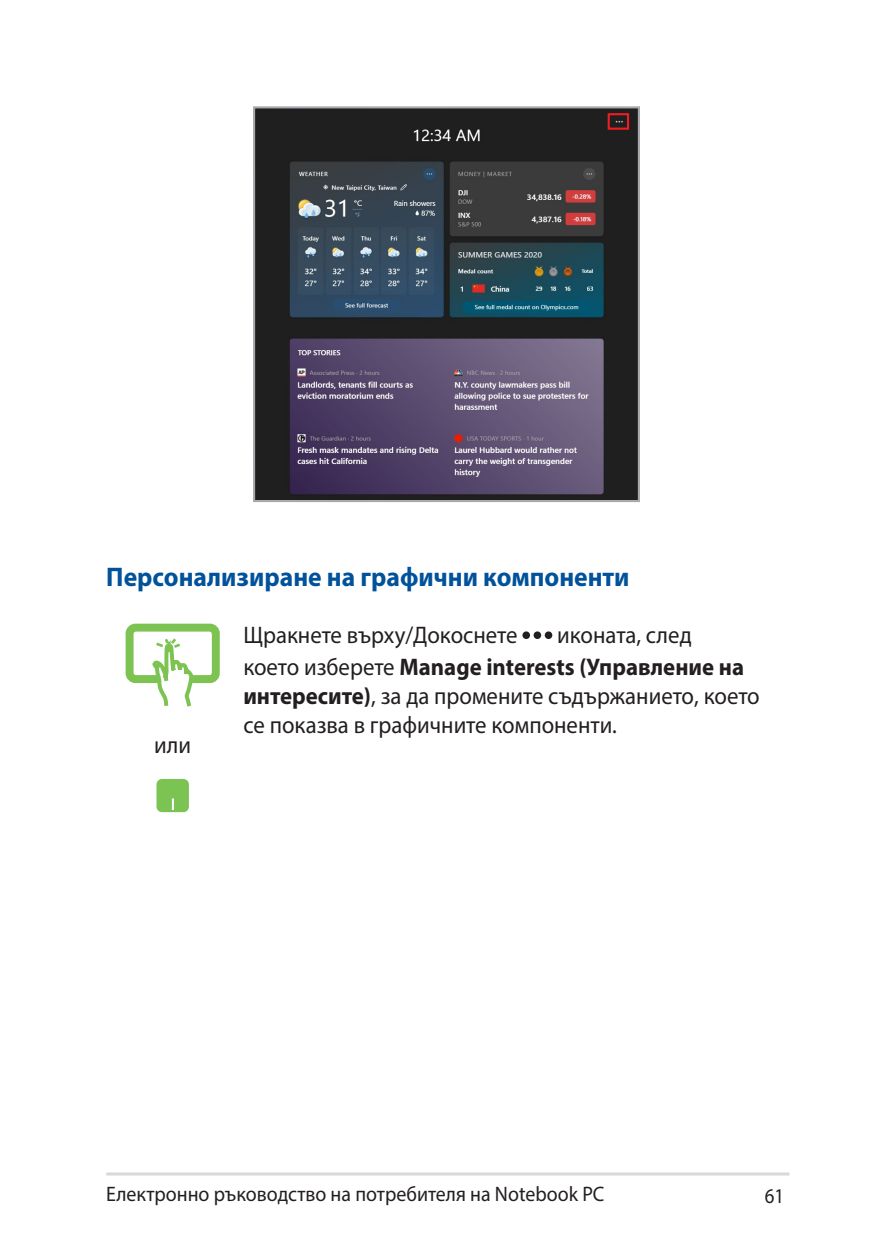
<style>
.page{position:relative;width:893px;height:1259px;background:#fff}
.page>*{position:absolute;margin:0;border:0;box-sizing:border-box;transform-origin:0 0}
.t1{font:700 27px "Myriad Pro";color:#01529a;scale:.95 1}
.t2{font:24px/28.8px "Myriad Pro";color:#231f20;scale:.95 1}
.t3{font:700 24px/31.8px "Myriad Pro";color:#231f20;scale:.95 1}
.t4{font:21px "Myriad Pro";color:#231f20;scale:.95 1}
.t5{font:21px "Myriad Pro";color:#231f20;scale:.9 1}
.s1{font-weight:400}
.s2{font-weight:700}
</style>
<div class="page">
<hr style="left:106px;top:1172px;width:683px;height:3px;background:#d8d8d8">
<div style="left:126px;top:623px;width:94px;height:60px;border:8px solid #7cc352;border-radius:6px"></div>
<svg style="left:149px;top:623px;width:46px;height:84px"></svg>
<div style="left:156px;top:779px;width:33px;height:33px;background:#7bc352;border-radius:5px"></div>
<svg style="left:172px;top:798px;width:2px;height:12px"></svg>
<div style="left:522px;top:631px;width:8px;height:8px;background:#231f20;border-radius:50%"></div>
<div style="left:534px;top:631px;width:7px;height:8px;background:#231f20;border-radius:50%"></div>
<div style="left:545px;top:631px;width:7px;height:8px;background:#231f20;border-radius:50%"></div>
<img style="left:256px;top:109px;width:381px;height:390px">
<div style="left:253px;top:106px;width:387px;height:396px;border:2px solid #a8a9ad"></div>
<div style="left:608px;top:113px;width:21px;height:17px;border:2px solid #ee1d23"></div>
<p class="t1" style="left:106px;top:559px;width:552px">Персонализиране на графични компоненти</p>
<p class="t2" style="left:154px;top:730px;width:40px">или</p>
<p class="t2" style="left:243px;top:620px;width:290px">Щракнете върху/Докоснете</p>
<p class="t3" style="left:243px;top:618px;width:529px;text-indent:314px"><span class="s1">иконата, след което изберете</span> Manage interests (Управление на</p>
<p class="t2" style="left:243px;top:681px;width:545px"><span class="s2">интересите)</span>, за да промените съдържанието, което се показва в графичните компоненти.</p>
<p class="t4" style="left:106px;top:1180px;width:526px">Електронно ръководство на потребителя на Notebook PC</p>
<p class="t5" style="left:765px;top:1182px;width:23px">61</p>
</div>
